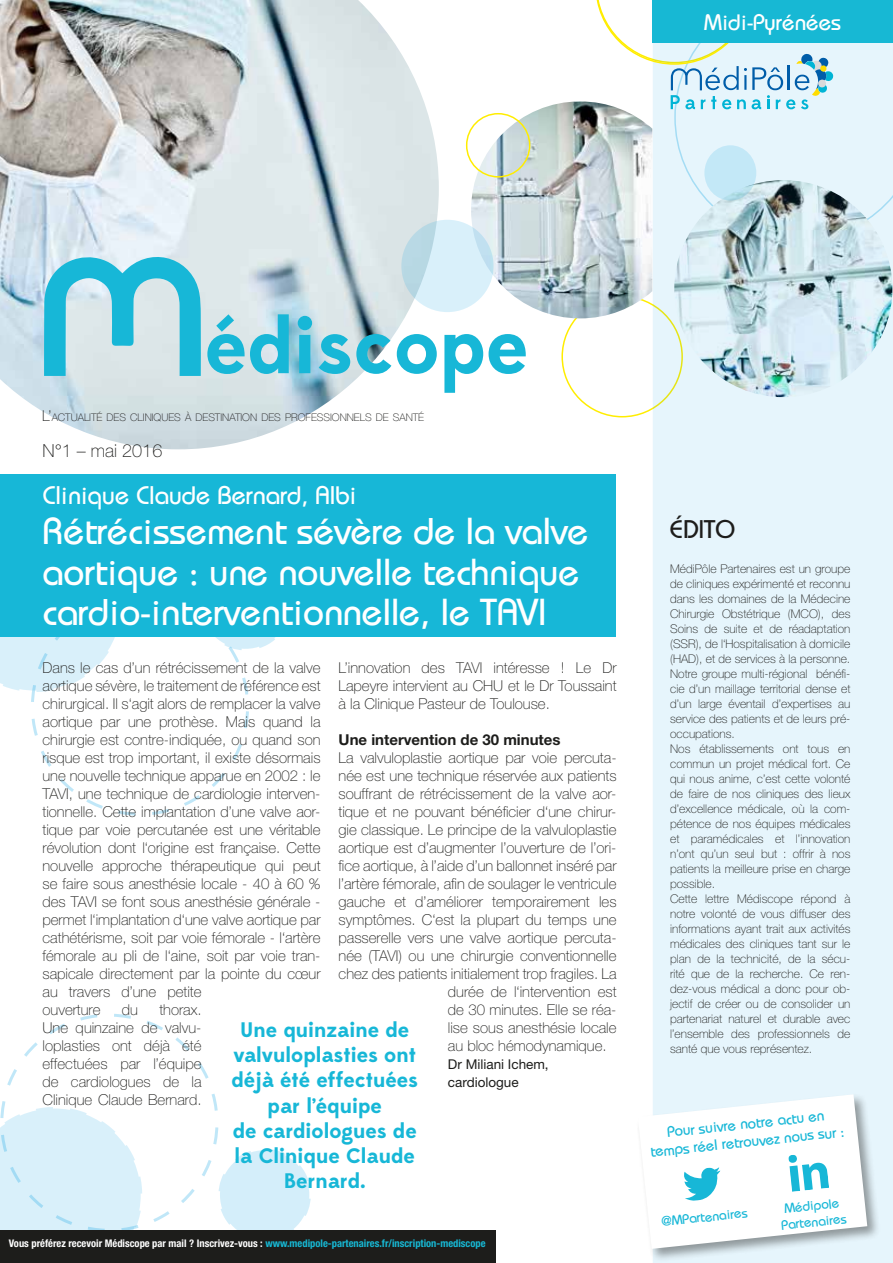
<style>
.page{position:relative;width:893px;height:1263px;background:#fff}
.page>*{position:absolute;margin:0;border:0;box-sizing:border-box;transform-origin:0 0}
.t1{font:700 78.45px "Edmondsans";color:#17b7d7}
.t2{font:37.5px/40.5px "Bauhaus";color:#fff}
.t3{font:25.5px "Bauhaus";color:#fff}
.t4{font:25.5px "Bauhaus";color:#1d1d1b}
.t5{font:22.5px "Bauhaus";color:#fff}
.t6{font:700 21px/25.2px "Edmondsans";color:#17b7d7;text-align:center}
.t7{font:100 18px "Helvetica Neue LT Std";color:#1d1d1b}
.t8{font:100 15px/18px "Helvetica Neue LT Std";color:#1d1d1b;text-align:justify}
.t9{font:15px/18px "Bauhaus";color:#17b7d7;text-align:center}
.t10{font:700 15px "Helvetica Neue LT Std";color:#1d1d1b}
.t11{font:13.5px/16.2px "Bauhaus";color:#17b7d7;text-align:center}
.t12{font:13.5px/18px "Helvetica Neue LT Std";color:#1d1d1b}
.t13{font:100 12px/15px "Helvetica Neue LT Std";color:#1d1d1b}
.t14{font:700 condensed 10.5px "Helvetica Neue LT Std";color:#fff}
.t15{font:100 10.5px "Helvetica Neue LT Std";color:#1d1d1b}
.s1{font-size:15px}
.s2{color:#17b8d4}
</style>
<div class="page">
<img style="left:0;top:0;width:439px;height:449px">
<svg style="left:0;top:1014px;width:316px;height:217px"></svg>
<svg style="left:0;top:637px;width:275px;height:179px"></svg>
<svg style="left:44px;top:256px;width:157px;height:120px"></svg>
<img style="left:471px;top:101px;width:181px;height:217px">
<svg style="left:401px;top:220px;width:93px;height:92px;fill:#d9f0fa"></svg>
<div style="left:466px;top:113px;width:64px;height:65px;border:2px solid #ffed00;border-radius:50%"></div>
<div style="left:0;top:475px;width:615px;height:162px;background:#17b7d7"></div>
<svg style="left:653px;top:43px;width:240px;height:1220px;fill:#e6f5fc"></svg>
<svg style="left:595px;top:0;width:238px;height:109px"></svg>
<div style="left:653px;top:0;width:240px;height:43px;background:#17b8d4"></div>
<div style="left:636px;top:1093px;width:245px;height:170px;background:#1d1d1b;opacity:.43"></div>
<svg style="left:636px;top:1093px;width:233px;height:157px"></svg>
<div style="left:0;top:1231px;width:496px;height:32px;background:#1d1d1b"></div>
<h3 class="t5" style="left:704px;top:8px;width:138px">Midi-Pyrénées</h3>
<h1 class="t1" style="left:205px;top:298px;width:325px">édiscope</h1>
<p class="t15" style="left:42px;top:411px;width:383px"><span class="s1">L’</span>ACTUALITÉ DES CLINIQUES À DESTINATION DES PROFESSIONNELS DE SANTÉ</p>
<p class="t7" style="left:43px;top:440px;width:121px">N°1 – mai 2016</p>
<h3 class="t3" style="left:43px;top:479px;width:316px">Clinique Claude Bernard, Albi</h3>
<h2 class="t2" style="left:43px;top:510px;width:548px">Rétrécissement sévère de la valve aortique : une nouvelle technique cardio-interventionnelle, le TAVI</h2>
<p class="t8" style="left:43px;top:658px;width:280px;text-align:left">Dans le cas d’un rétrécissement de la valve aortique sévère, le traitement de référence est chirurgical. Il s‘agit alors de remplacer la valve aortique par une prothèse. Mais quand la chirurgie est contre-indiquée, ou quand son risque est trop important, il existe désormais une nouvelle technique apparue en 2002 : le TAVI, une technique de cardiologie interven&shy;tionnelle. Cette implantation d’une valve aor&shy;tique par voie percutanée est une véritable révolution dont l‘origine est française. Cette nouvelle approche thérapeutique qui peut se faire sous anesthésie locale - 40 à 60 % des TAVI se font sous anesthésie générale - permet l‘implantation d‘une valve aortique par cathétérisme, soit par voie fémorale - l‘artère fémorale au pli de l‘aine, soit par voie tran&shy;sapicale directement par la pointe du cœur au travers d’une petite<br>ouverture</p>
<p class="t8" style="left:339px;top:658px;width:280px">L’innovation des TAVI intéresse ! Le Dr Lapeyre intervient au CHU et le Dr Toussaint à la Clinique Pasteur de Toulouse.</p>
<p class="t10" style="left:339px;top:730px;width:223px">Une intervention de 30 minutes</p>
<p class="t8" style="left:339px;top:748px;width:280px">La valvuloplastie aortique par voie percuta-</p>
<p class="t8" style="left:339px;top:766px;width:279px">née est une technique réservée aux patients</p>
<p class="t8" style="left:339px;top:784px;width:280px">souffrant de rétrécissement de la valve aor-</p>
<p class="t8" style="left:339px;top:802px;width:280px">tique et ne pouvant bénéficier d‘une chirur-</p>
<p class="t8" style="left:339px;top:820px;width:279px">gie classique. Le principe de la valvuloplastie</p>
<p class="t8" style="left:339px;top:838px;width:279px">aortique est d’augmenter l’ouverture de l’ori-</p>
<p class="t8" style="left:339px;top:856px;width:280px">fice aortique, à l’aide d’un ballonnet inséré par</p>
<p class="t8" style="left:339px;top:874px;width:279px">l’artère fémorale, afin de soulager le ventricule</p>
<p class="t8" style="left:339px;top:892px;width:279px">gauche et d’améliorer temporairement les</p>
<p class="t8" style="left:339px;top:910px;width:279px">symptômes. C‘est la plupart du temps une</p>
<p class="t8" style="left:339px;top:928px;width:280px">passerelle vers une valve aortique percuta-</p>
<p class="t8" style="left:339px;top:946px;width:279px">née (TAVI) ou une chirurgie conventionnelle</p>
<p class="t8" style="left:339px;top:964px;width:280px">chez des patients initialement trop fragiles. La</p>
<p class="t8" style="left:448px;top:982px;width:170px">durée de l‘intervention est</p>
<p class="t8" style="left:448px;top:1000px;width:170px">de 30 minutes. Elle se réa-</p>
<p class="t8" style="left:448px;top:1018px;width:170px">lise sous anesthésie locale</p>
<p class="t8" style="left:448px;top:1036px;width:160px">au bloc hémodynamique.</p>
<p class="t12" style="left:448px;top:1055px;width:102px">Dr Miliani Ichem, cardiologue</p>
<p class="t8" style="left:43px;top:1000px;width:161px;text-indent:117px">thorax.<br>Une quinzaine de valvu&shy;loplasties ont déjà été effectuées par l’équipe de cardiologues de la Clinique Claude Bernard.</p>
<p class="t8" style="left:122px;top:1000px;width:18px">du</p>
<h3 class="t6" style="left:231px;top:1017px;width:188px">Une quinzaine de valvuloplasties ont déjà été effectuées par l’équipe<br>de cardiologues de la Clinique Claude<br>Bernard.</h3>
<p class="t14" style="left:9px;top:1236px;width:478px">Vous préférez recevoir Médiscope par mail ? Inscrivez-vous : <span class="s2">www.medipole-partenaires.fr/inscription-mediscope</span></p>
<h3 class="t4" style="left:670px;top:513px;width:67px">ÉDITO</h3>
<p class="t13" style="left:670px;top:561px;width:182px">MédiPôle Partenaires est un groupe de cliniques expérimenté et reconnu dans les domaines de la Médecine Chirurgie Obstétrique (MCO), des Soins de suite et de réadaptation (SSR), de l‘Hospitalisation à domicile (HAD), et de services à la personne.<br>Notre groupe multi-régional bénéfi&shy;cie d’un maillage territorial dense et d’un large éventail d’expertises au service des patients et de leurs pré&shy;occupations.<br>Nos établissements ont tous en commun un projet médical fort. Ce qui nous anime, c’est cette volonté de faire de nos cliniques des lieux d’excellence médicale, où la com&shy;pétence de nos équipes médicales et paramédicales et l’innovation n’ont qu’un seul but : offrir à nos patients la meilleure prise en charge possible.<br>Cette lettre Médiscope répond à notre volonté de vous diffuser des informations ayant trait aux activités médicales des cliniques tant sur le plan de la technicité, de la sécu&shy;rité que de la recherche. Ce ren&shy;dez-vous médical a donc pour ob&shy;jectif de créer ou de consolider un partenariat naturel et durable avec l’ensemble des professionnels de santé que vous représentez.</p>
<p class="t9" style="left:648px;top:1124px;width:197px;rotate:-6deg">Pour suivre notre actu en temps réel retrouvez nous sur :</p>
<p class="t11" style="left:660px;top:1213px;width:88px;rotate:-6deg">@MPartenaires</p>
<p class="t11" style="left:779px;top:1201px;width:67px;rotate:-6deg">Médipole<br>Partenaires</p>
</div>
